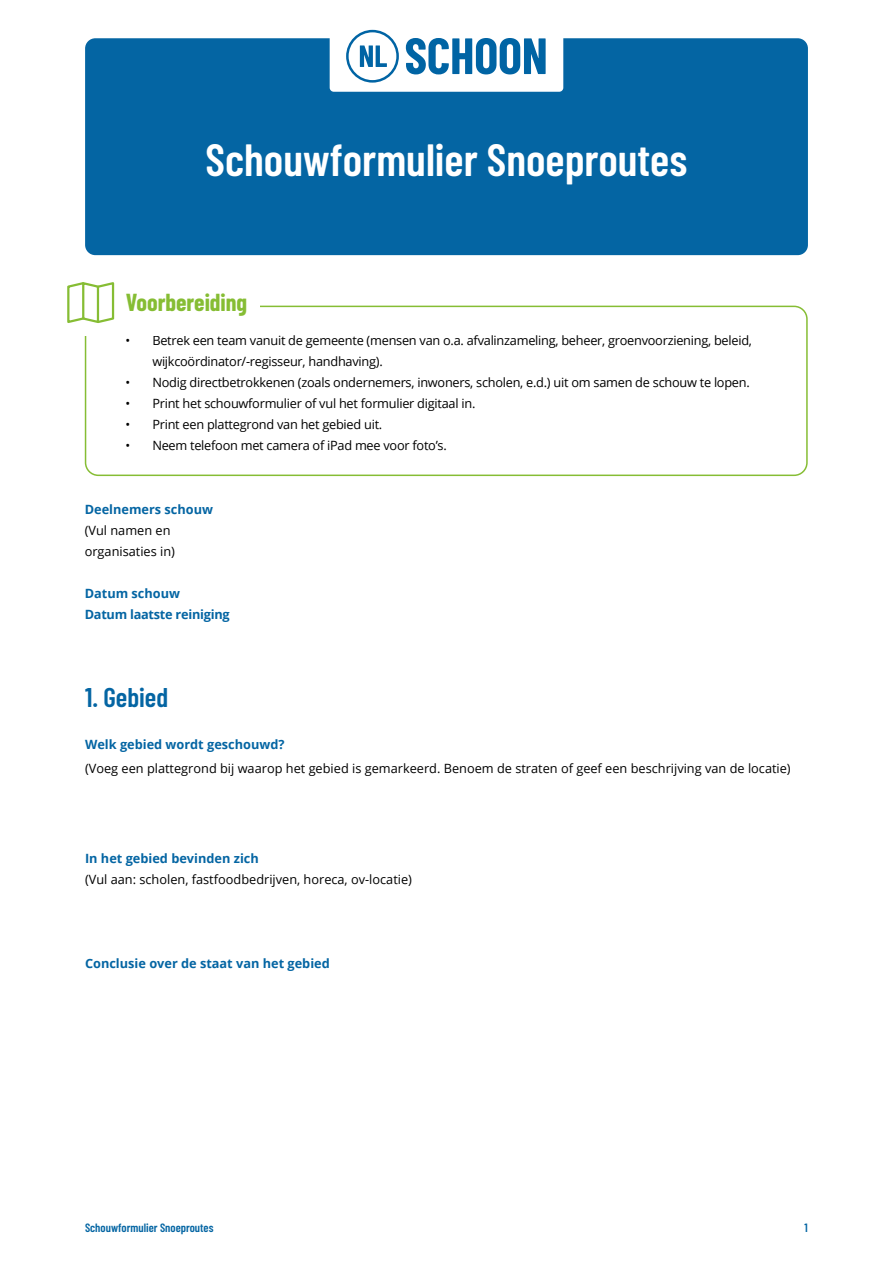
<style>
.page{position:relative;width:893px;height:1263px;background:#fff}
.page>*{position:absolute;margin:0;border:0;box-sizing:border-box;transform-origin:0 0}
.t1{font:600 45px "Barlow Condensed";color:#fff}
.t2{font:600 27px "Barlow Condensed";color:#0465a3}
.t3{font:700 24px "Barlow Condensed";color:#86bd34}
.t4{font:12.75px/21px "Open Sans";letter-spacing:-.02em;color:#000}
.t5{font:12.75px/21px "Open Sans";color:#000}
.t6{font:700 12.75px "Open Sans";color:#0465a3}
.t7{font:700 12.75px/21px "Open Sans";letter-spacing:-.02em;color:#0465a3}
.t8{font:600 12px "Barlow Condensed";color:#0465a3}
</style>
<div class="page">
<div style="left:85px;top:306px;width:723px;height:170px;border:2px solid #86bd34;border-radius:13px"></div>
<div style="left:85px;top:38px;width:723px;height:217px;background:#0465a3;border-radius:10px"></div>
<div style="left:330px;top:21px;width:233px;height:71px;background:#fff;border-radius:4px"></div>
<svg style="left:406px;top:38px;width:140px;height:36px"></svg>
<svg style="left:346px;top:30px;width:53px;height:53px"></svg>
<div style="left:60px;top:282px;width:199px;height:54px;background:#fff"></div>
<svg style="left:67px;top:282px;width:48px;height:41px"></svg>
<h1 class="t1" style="left:206px;top:128px;width:483px">Schouwformulier Snoeproutes</h1>
<h3 class="t3" style="left:126px;top:286px;width:123px">Voorbereiding</h3>
<p class="t4" style="left:152px;top:330px;width:601px;text-indent:-27px">• Betrek een team vanuit de gemeente (mensen van o.a. afvalinzameling, beheer, groenvoorziening, beleid, wijkcoördinator/-regisseur, handhaving).</p>
<p class="t4" style="left:125px;top:372px;width:626px">• Nodig directbetrokkenen (zoals ondernemers, inwoners, scholen, e.d.) uit om samen de schouw te lopen.</p>
<p class="t4" style="left:125px;top:393px;width:352px">• Print het schouwformulier of vul het formulier digitaal in.</p>
<p class="t4" style="left:125px;top:414px;width:258px">• Print een plattegrond van het gebied uit.</p>
<p class="t4" style="left:125px;top:435px;width:323px">• Neem telefoon met camera of iPad mee voor foto’s.</p>
<p class="t6" style="left:85px;top:501px;width:130px">Deelnemers schouw</p>
<p class="t5" style="left:85px;top:520px;width:92px">(Vul namen en organisaties in)</p>
<p class="t7" style="left:85px;top:583px;width:146px">Datum schouw<br>Datum laatste reiniging</p>
<h2 class="t2" style="left:85px;top:678px;width:85px">1. Gebied</h2>
<p class="t6" style="left:85px;top:735px;width:201px">Welk gebied wordt geschouwd?</p>
<p class="t5" style="left:85px;top:757px;width:707px">(Voeg een plattegrond bij waarop het gebied is gemarkeerd. Benoem de straten of geef een beschrijving van de locatie)</p>
<p class="t6" style="left:85px;top:849px;width:175px">In het gebied bevinden zich</p>
<p class="t5" style="left:85px;top:868px;width:328px">(Vul aan: scholen, fastfoodbedrijven, horeca, ov-locatie)</p>
<p class="t6" style="left:85px;top:954px;width:246px">Conclusie over de staat van het gebied</p>
<p class="t8" style="left:85px;top:1219px;width:130px">Schouwformulier Snoeproutes</p>
<p class="t8" style="left:805px;top:1219px;width:5px">1</p>
</div>
